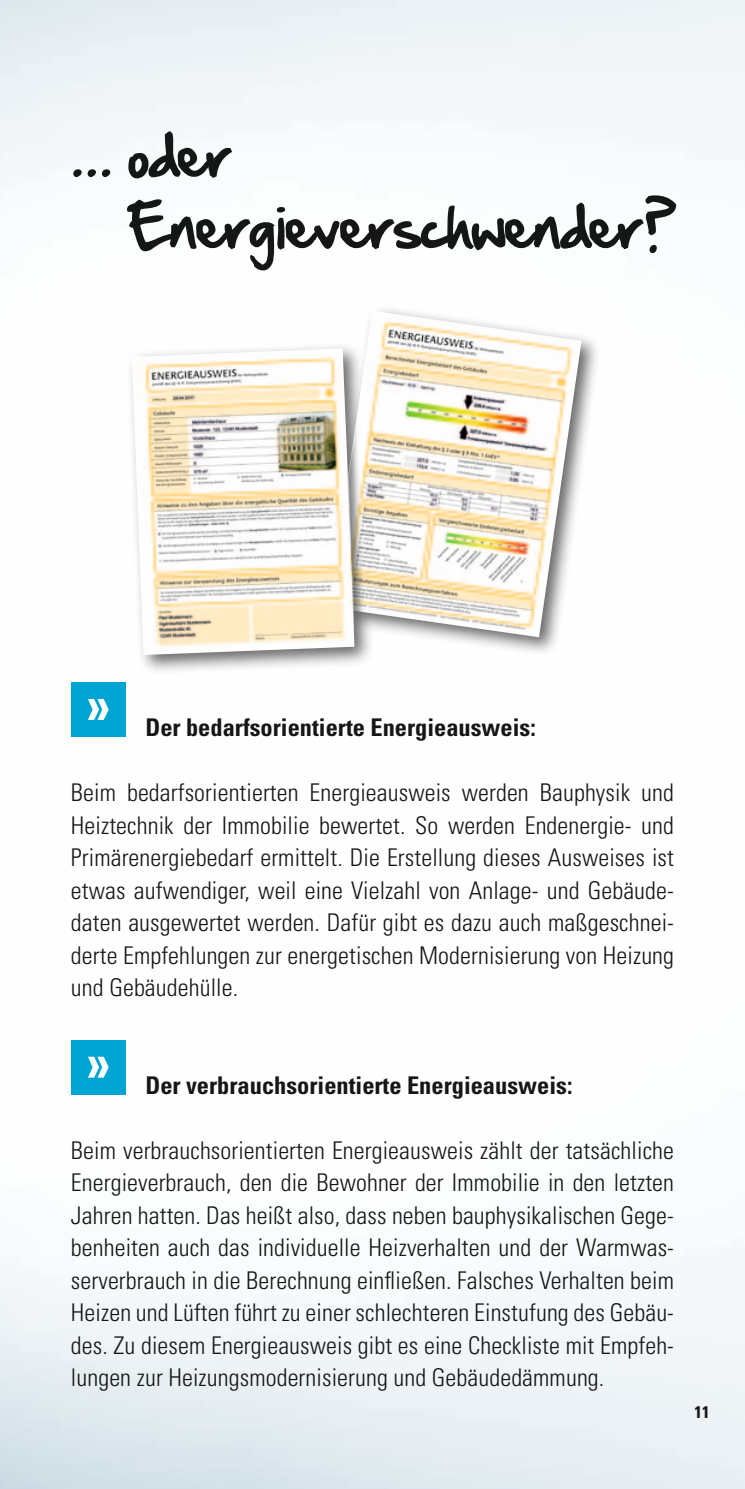
<style>
.page{position:relative;width:745px;height:1489px;background:#fff}
.page>*{position:absolute;margin:0;border:0;box-sizing:border-box;transform-origin:0 0}
.t1{font:53.75px/71.2px "Hand Of Sean";letter-spacing:.01em;color:#151616}
.t2{font:300 condensed 24.5px/32.5px "Univers";letter-spacing:.005em;color:#151616;text-align:justify}
.t3{font:700 condensed 24.5px "Univers";color:#151616}
.t4{font:700 condensed 17px "Univers";color:#151616}
</style>
<div class="page">
<img style="left:0;top:0;width:744px;height:1488px">
<div style="left:71px;top:682px;width:54px;height:54px;background:#00a4d3"></div>
<div style="left:71px;top:1039px;width:54px;height:55px;background:#00a4d3"></div>
<div style="left:125px;top:304px;width:475px;height:370px;background:#151616;opacity:.65"></div>
<img style="left:132px;top:310px;width:449px;height:345px">
<h1 class="t1" style="left:129px;top:118px;width:548px;text-indent:-58px">... oder<br>Energieverschwender?</h1>
<p class="t3" style="left:86px;top:712px;width:451px"><sup>»</sup> Der bedarfsorientierte Energieausweis:</p>
<p class="t2" style="left:71px;top:776px;width:604px">Beim bedarfsorientierten Energieausweis werden Bauphysik und Heiztechnik der Immobilie bewertet. So werden Endenergie- und Primärenergiebedarf ermittelt. Die Erstellung dieses Ausweises ist etwas aufwendiger, weil eine Vielzahl von Anlage- und Gebäude&shy;daten ausgewertet werden. Dafür gibt es dazu auch maßgeschnei&shy;derte Empfehlungen zur energetischen Modernisierung von Heizung und Gebäudehülle.</p>
<p class="t3" style="left:86px;top:1069px;width:487px"><sup>»</sup> Der verbrauchsorientierte Energieausweis:</p>
<p class="t2" style="left:71px;top:1133px;width:604px">Beim verbrauchsorientierten Energieausweis zählt der tatsächliche Energieverbrauch, den die Bewohner der Immobilie in den letzten Jahren hatten. Das heißt also, dass neben bauphysikalischen Gege&shy;benheiten auch das individuelle Heizverhalten und der Warmwas&shy;serverbrauch in die Berechnung einfließen. Falsches Verhalten beim Heizen und Lüften führt zu einer schlechteren Einstufung des Gebäu&shy;des. Zu diesem Energieausweis gibt es eine Checkliste mit Empfeh&shy;lungen zur Heizungsmodernisierung und Gebäudedämmung.</p>
<p class="t4" style="left:694px;top:1401px;width:17px">11</p>
</div>
